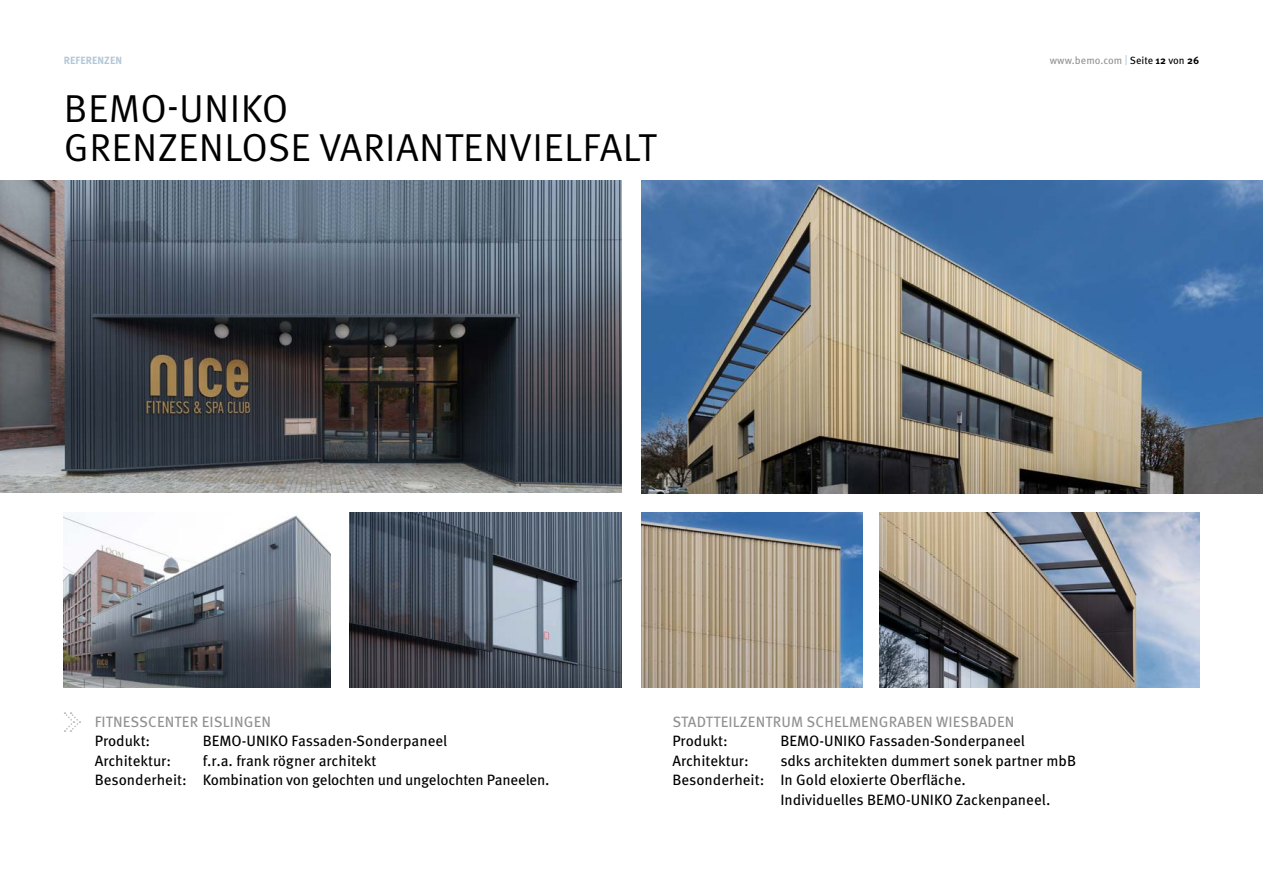
<style>
.page{position:relative;width:1263px;height:893px;background:#fff}
.page>*{position:absolute;margin:0;border:0;box-sizing:border-box;transform-origin:0 0}
.t1{font:39px/39px "Meta OT Norm";letter-spacing:.01em;color:#000}
.t2{font:15px/19.5px "Meta OT";color:#000}
.t3{font:15px "Meta OT";letter-spacing:.01em;color:#919191}
.t4{font:10.5px "Meta OT";color:#919191}
.t5{font:700 10.5px "Meta OT";color:#b3c7d8}
.s1{color:#b3c7d8}
.s2{color:#000}
.s3{font-weight:700;color:#000}
</style>
<div class="page">
<img style="left:0;top:181px;width:622px;height:312px">
<img style="left:64px;top:515px;width:267px;height:173px">
<img style="left:641px;top:181px;width:622px;height:312px">
<img style="left:349px;top:512px;width:273px;height:176px">
<img style="left:641px;top:512px;width:221px;height:176px">
<img style="left:879px;top:512px;width:320px;height:176px">
<svg style="left:64px;top:712px;width:16px;height:20px"></svg>
<p class="t5" style="left:64px;top:53px;width:13px">REFERENZEN</p>
<p class="t4" style="left:1050px;top:54px;width:151px">www.bemo.com <span class="s1">|</span> <span class="s2">Seite</span> <span class="s3">12</span> <span class="s2">von</span> <span class="s3">26</span></p>
<h1 class="t1" style="left:64px;top:90px;width:594px">BEMO-UNIKO<br>GRENZENLOSE VARIANTENVIELFALT</h1>
<p class="t3" style="left:95px;top:712px;width:178px">FITNESSCENTER EISLINGEN</p>
<p class="t2" style="left:95px;top:732px;width:57px">Produkt:</p>
<p class="t2" style="left:203px;top:732px;width:246px">BEMO-UNIKO Fassaden-Sonderpaneel</p>
<p class="t2" style="left:95px;top:751px;width:78px">Architektur:</p>
<p class="t2" style="left:95px;top:751px;width:456px;text-indent:108px">f.r.a. frank rögner architekt<br>Besonderheit: Kombination von gelochten und ungelochten Paneelen.</p>
<p class="t3" style="left:672px;top:712px;width:344px">STADTTEILZENTRUM SCHELMENGRABEN WIESBADEN</p>
<p class="t2" style="left:672px;top:732px;width:57px">Produkt:</p>
<p class="t2" style="left:780px;top:732px;width:246px">BEMO-UNIKO Fassaden-Sonderpaneel</p>
<p class="t2" style="left:672px;top:751px;width:78px">Architektur:</p>
<p class="t2" style="left:780px;top:751px;width:297px">sdks architekten dummert sonek partner mbB</p>
<p class="t2" style="left:672px;top:771px;width:295px">Besonderheit: In Gold eloxierte Oberfläche.</p>
<p class="t2" style="left:780px;top:790px;width:271px">Individuelles BEMO-UNIKO Zackenpaneel.</p>
</div>
